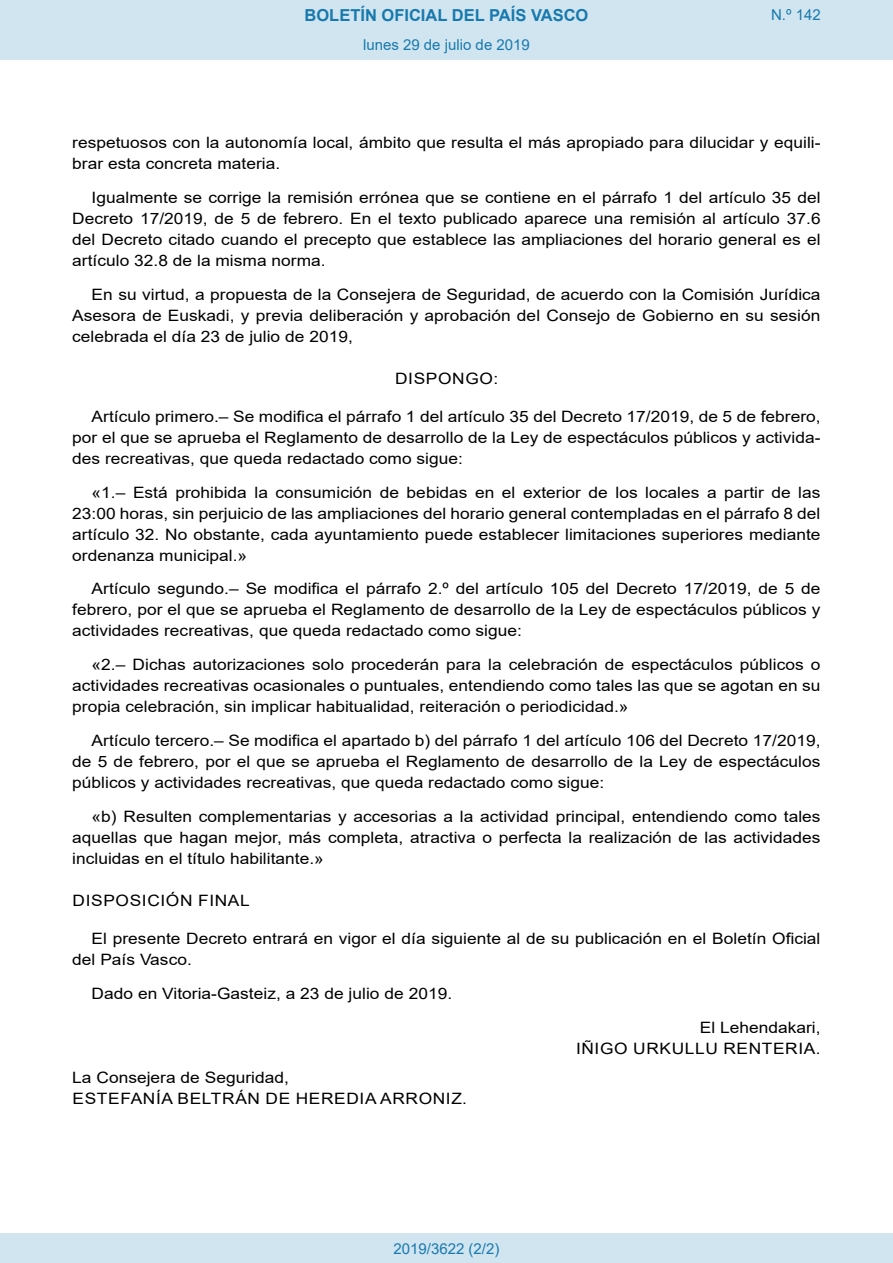
<style>
.page{position:relative;width:893px;height:1263px;background:#fff}
.page>*{position:absolute;margin:0;border:0;box-sizing:border-box;transform-origin:0 0}
.t1{font:700 16.5px "Arial";color:#1879ad}
.BOPVDetalle{font:15.6px/21px "Arial";color:#000;text-align:justify;scale:1.11 1}
.BOPVFirmaLugFec{font:15.6px "Arial";color:#000;scale:1.11 1}
.BOPVFirmaNombre{font:15.6px "Arial";letter-spacing:.035em;color:#000;scale:1.11 1}
.BOPVFirmaPuesto{font:15.6px "Arial";color:#000;scale:1.11 1}
.BOPVNombreLehen2{font:15.6px "Arial";letter-spacing:.035em;color:#000;scale:1.11 1}
.BOPVDisposicion{font:15.6px "Arial";letter-spacing:.035em;color:#000;scale:1.11 1}
.BOPVPuestoLehen2{font:15.6px "Arial";color:#000;scale:1.11 1}
.BOPVClave{font:15.6px "Arial";letter-spacing:.035em;color:#000;scale:1.11 1}
.Paginacion_Centro{font:15px "Arial";color:#1879ad}
</style>
<div class="page">
<div style="left:0;top:0;width:893px;height:60px;background:#d0e5f0"></div>
<div style="left:0;top:1233px;width:893px;height:30px;background:#d0e5f0"></div>
<p class="t1" style="left:305px;top:3px;width:285px">BOLETÍN OFICIAL DEL PAÍS VASCO</p>
<p class="Paginacion_Centro" style="left:363px;top:35px;width:168px">lunes 29 de julio de 2019</p>
<p class="Paginacion_Centro" style="left:771px;top:5px;width:51px">N.º 142</p>
<p class="BOPVDetalle" style="left:72px;top:132px;width:676px">respetuosos con la autonomía local, ámbito que resulta el más apropiado para dilucidar y equili&shy;brar esta concreta materia.</p>
<p class="BOPVDetalle" style="left:72px;top:187px;width:676px;text-indent:19px">Igualmente se corrige la remisión errónea que se contiene en el párrafo 1 del artículo 35 del Decreto 17/2019, de 5 de febrero. En el texto publicado aparece una remisión al artículo 37.6 del Decreto citado cuando el precepto que establece las ampliaciones del horario general es el artículo 32.8 de la misma norma.</p>
<p class="BOPVDetalle" style="left:72px;top:284px;width:676px;text-indent:19px">En su virtud, a propuesta de la Consejera de Seguridad, de acuerdo con la Comisión Jurídica Asesora de Euskadi, y previa deliberación y aprobación del Consejo de Gobierno en su sesión celebrada el día 23 de julio de 2019,</p>
<p class="BOPVClave" style="left:395px;top:368px;width:94px">DISPONGO:</p>
<p class="BOPVDetalle" style="left:72px;top:406px;width:676px;text-indent:19px">Artículo primero.– Se modifica el párrafo 1 del artículo 35 del Decreto 17/2019, de 5 de febrero, por el que se aprueba el Reglamento de desarrollo de la Ley de espectáculos públicos y activida&shy;des recreativas, que queda redactado como sigue:</p>
<p class="BOPVDetalle" style="left:72px;top:482px;width:676px;text-indent:19px">«1.– Está prohibida la consumición de bebidas en el exterior de los locales a partir de las 23:00 horas, sin perjuicio de las ampliaciones del horario general contempladas en el párrafo 8 del artículo 32. No obstante, cada ayuntamiento puede establecer limitaciones superiores mediante ordenanza municipal.»</p>
<p class="BOPVDetalle" style="left:72px;top:578px;width:676px;text-indent:19px">Artículo segundo.– Se modifica el párrafo 2.º del artículo 105 del Decreto 17/2019, de 5 de febrero, por el que se aprueba el Reglamento de desarrollo de la Ley de espectáculos públicos y actividades recreativas, que queda redactado como sigue:</p>
<p class="BOPVDetalle" style="left:72px;top:654px;width:676px;text-indent:19px">«2.– Dichas autorizaciones solo procederán para la celebración de espectáculos públicos o actividades recreativas ocasionales o puntuales, entendiendo como tales las que se agotan en su propia celebración, sin implicar habitualidad, reiteración o periodicidad.»</p>
<p class="BOPVDetalle" style="left:72px;top:730px;width:676px;text-indent:19px">Artículo tercero.– Se modifica el apartado b) del párrafo 1 del artículo 106 del Decreto 17/2019, de 5 de febrero, por el que se aprueba el Reglamento de desarrollo de la Ley de espectáculos públicos y actividades recreativas, que queda redactado como sigue:</p>
<p class="BOPVDetalle" style="left:72px;top:806px;width:676px;text-indent:19px">«b) Resulten complementarias y accesorias a la actividad principal, entendiendo como tales aquellas que hagan mejor, más completa, atractiva o perfecta la realización de las actividades incluidas en el título habilitante.»</p>
<p class="BOPVDisposicion" style="left:73px;top:890px;width:161px">DISPOSICIÓN FINAL</p>
<p class="BOPVDetalle" style="left:72px;top:928px;width:675px;text-indent:19px">El presente Decreto entrará en vigor el día siguiente al de su publicación en el Boletín Oficial del País Vasco.</p>
<p class="BOPVFirmaLugFec" style="left:92px;top:982px;width:326px">Dado en Vitoria-Gasteiz, a 23 de julio de 2019.</p>
<p class="BOPVPuestoLehen2" style="left:700px;top:1016px;width:110px">El Lehendakari,</p>
<p class="BOPVNombreLehen2" style="left:576px;top:1037px;width:222px">IÑIGO URKULLU RENTERIA.</p>
<p class="BOPVFirmaPuesto" style="left:72px;top:1067px;width:197px">La Consejera de Seguridad,</p>
<p class="BOPVFirmaNombre" style="left:73px;top:1088px;width:357px">ESTEFANÍA BELTRÁN DE HEREDIA ARRONIZ.</p>
<p class="Paginacion_Centro" style="left:393px;top:1238px;width:107px">2019/3622 (2/2)</p>
</div>
